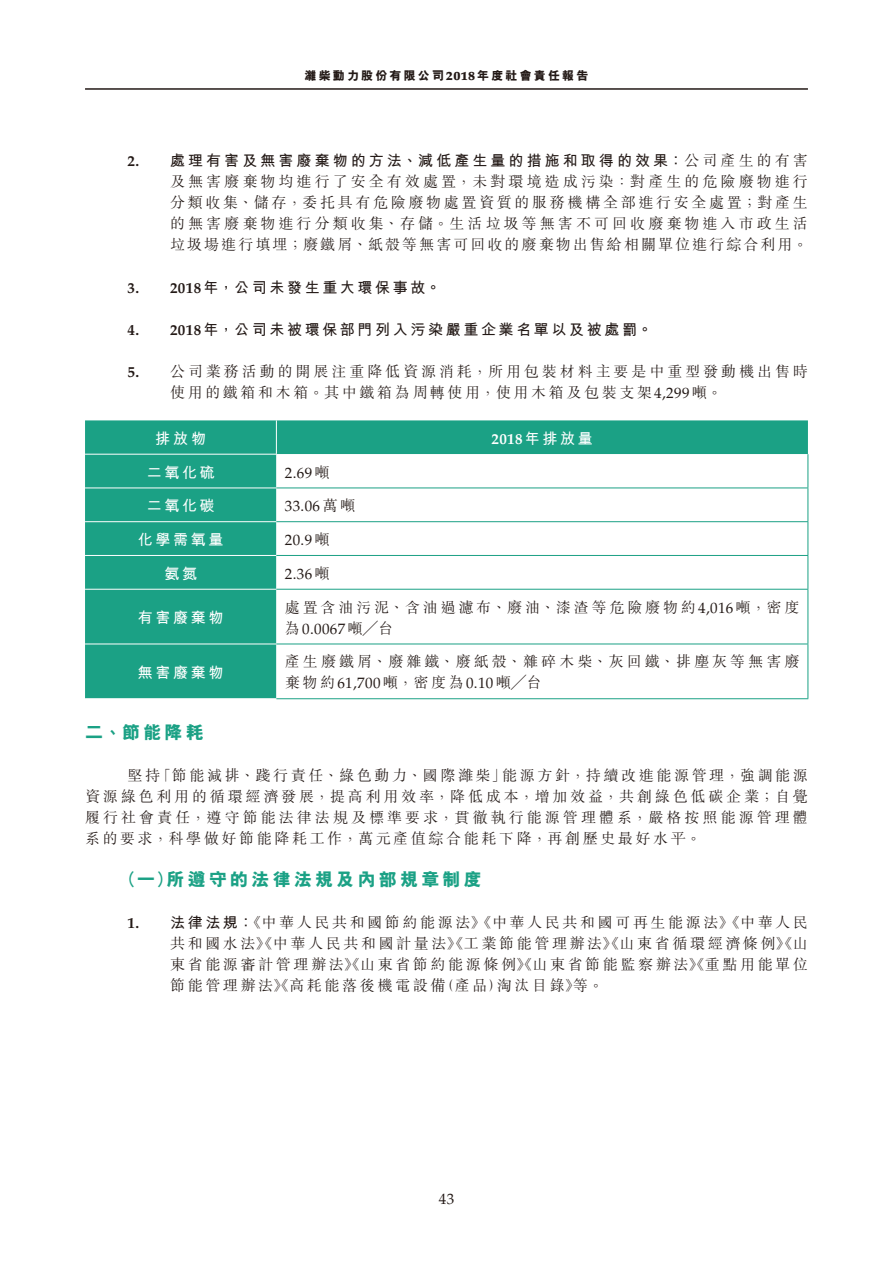
<style>
.page{position:relative;width:893px;height:1263px;background:#fff}
.page>*{position:absolute;margin:0;border:0;box-sizing:border-box;transform-origin:0 0}
.t1{font:18px "M Hei HK Xbold E Ten B5 H";letter-spacing:.18em;color:#1ba185}
.t2{font:15px/21px "M Sung HK Light E Ten B5 H";letter-spacing:.175em;color:#231916;text-align:justify}
.t3{font:15px/21px "M Sung HK Light E Ten B5 H";letter-spacing:.195em;color:#231916}
.t4{font:15px "M Hei HK Bold E Ten B5 H";letter-spacing:.175em;color:#231916}
.t5{font:15px/21px "M Sung HK Light E Ten B5 H";letter-spacing:.205em;color:#231916}
.t6{font:15px "M Hei HK Bold E Ten B5 H";letter-spacing:.205em;color:#231916}
.t7{font:15px "Palatino LT Std";letter-spacing:.025em;color:#231916}
.t8{font:15px "M Hei HK Bold E Ten B5 H";letter-spacing:.175em;color:#fff}
.t9{font:700 15px "Palatino LT Std";color:#fff}
.t10{font:12px "M Hei HK Xbold E Ten B5 H";letter-spacing:.18em;color:#231916}
.s1{font-family:"Palatino LT Std";font-weight:900}
.s2{font-family:"Palatino LT Std";font-weight:700}
.s3{font-family:"M Sung HK Light E Ten B5 H"}
.s4{font-family:"Palatino LT Std"}
.s5{font-family:"M Hei HK Bold E Ten B5 H";font-weight:400}
.s6{font-family:"M Hei HK Bold E Ten B5 H"}
</style>
<div class="page">
<hr style="left:85px;top:88px;width:723px;height:2px;background:#231916">
<div style="left:85px;top:420px;width:723px;height:278px;background:#1ba185"></div>
<svg style="left:276px;top:454px;width:531px;height:244px"></svg>
<hr style="left:276px;top:420px;width:1px;height:34px;background:#fff">
<hr style="left:85px;top:454px;width:192px;height:1px;background:#fff">
<hr style="left:85px;top:644px;width:191px;height:1px;background:#fff">
<hr style="left:85px;top:488px;width:191px;height:1px;background:#fff">
<hr style="left:85px;top:521px;width:191px;height:1px;background:#fff">
<hr style="left:85px;top:555px;width:191px;height:1px;background:#fff">
<hr style="left:85px;top:589px;width:191px;height:1px;background:#fff">
<hr style="left:807px;top:454px;width:1px;height:34px;background:#1ba185">
<hr style="left:276px;top:488px;width:532px;height:1px;background:#1ba185">
<hr style="left:276px;top:521px;width:532px;height:1px;background:#1ba185">
<hr style="left:807px;top:488px;width:1px;height:33px;background:#1ba185">
<hr style="left:807px;top:522px;width:1px;height:33px;background:#1ba185">
<hr style="left:276px;top:555px;width:532px;height:1px;background:#1ba185">
<hr style="left:807px;top:556px;width:1px;height:33px;background:#1ba185">
<hr style="left:276px;top:589px;width:532px;height:1px;background:#1ba185">
<hr style="left:807px;top:590px;width:1px;height:54px;background:#1ba185">
<hr style="left:276px;top:644px;width:532px;height:1px;background:#1ba185">
<hr style="left:807px;top:644px;width:1px;height:54px;background:#1ba185">
<hr style="left:276px;top:698px;width:532px;height:1px;background:#1ba185">
<p class="t10" style="left:305px;top:71px;width:285px">濰柴動力股份有限公司<span class="s1">2018</span>年度社會責任報告</p>
<p class="t6" style="left:128px;top:155px;width:682px"><span class="s2">2.</span> 處理有害及無害廢棄物的方法、減低產生量的措施和取得的效果：<span class="s3">公司產生的有害</span></p>
<p class="t2" style="left:170px;top:173px;width:639px">及無害廢棄物均進行了安全有效處置，未對環境造成污染：對產生的危險廢物進行分類收集、儲存，委托具有危險廢物處置資質的服務機構全部進行安全處置；對產生的無害廢棄物進行分類收集、存儲。生活垃圾等無害不可回收廢棄物進入市政生活垃圾場進行填埋；廢鐵屑、紙殼等無害可回收的廢棄物出售給相關單位進行綜合利用。</p>
<p class="t4" style="left:128px;top:281px;width:315px"><span class="s2">3. 2018</span>年，公司未發生重大環保事故。</p>
<p class="t4" style="left:128px;top:323px;width:526px"><span class="s2">4. 2018</span>年，公司未被環保部門列入污染嚴重企業名單以及被處罰。</p>
<p class="t3" style="left:170px;top:362px;width:639px;text-indent:-43px"><span class="s2">5.</span> 公司業務活動的開展注重降低資源消耗，所用包裝材料主要是中重型發動機出售時使用的鐵箱和木箱。其中鐵箱為周轉使用，使用木箱及包裝支架<span class="s4">4,299</span>噸。</p>
<p class="t8" style="left:155px;top:432px;width:52px">排放物</p>
<p class="t9" style="left:492px;top:433px;width:103px">2018<span class="s5">年排放量</span></p>
<p class="t8" style="left:147px;top:466px;width:69px">二氧化硫</p>
<p class="t7" style="left:285px;top:467px;width:46px">2.69<span class="s3">噸</span></p>
<p class="t8" style="left:147px;top:500px;width:69px">二氧化碳</p>
<p class="t7" style="left:285px;top:500px;width:72px">33.06<span class="s3">萬噸</span></p>
<p class="t8" style="left:138px;top:534px;width:87px">化學需氧量</p>
<p class="t7" style="left:285px;top:534px;width:46px">20.9<span class="s3">噸</span></p>
<p class="t8" style="left:164px;top:567px;width:34px">氨氮</p>
<p class="t7" style="left:285px;top:568px;width:46px">2.36<span class="s3">噸</span></p>
<p class="t8" style="left:138px;top:612px;width:87px">有害廢棄物</p>
<p class="t2" style="left:285px;top:598px;width:516px">處置含油污泥、含油過濾布、廢油、漆渣等危險廢物約<span class="s4">4,016</span>噸，密度</p>
<p class="t7" style="left:285px;top:623px;width:110px"><span class="s3">為</span>0.0067<span class="s3">噸╱台</span></p>
<p class="t8" style="left:138px;top:666px;width:87px">無害廢棄物</p>
<p class="t5" style="left:285px;top:653px;width:516px">產生廢鐵屑、廢雜鐵、廢紙殼、雜碎木柴、灰回鐵、排塵灰等無害廢棄物約<span class="s4">61,700</span>噸，密度為<span class="s4">0.10</span>噸╱台</p>
<p class="t1" style="left:85px;top:725px;width:120px">二、節能降耗</p>
<p class="t2" style="left:85px;top:767px;width:724px;text-indent:43px">堅持「節能減排、踐行責任、綠色動力、國際濰柴」能源方針，持續改進能源管理，強調能源資源綠色利用的循環經濟發展，提高利用效率，降低成本，增加效益，共創綠色低碳企業；自覺履行社會責任，遵守節能法律法規及標準要求，貫徹執行能源管理體系，嚴格按照能源管理體系的要求，科學做好節能降耗工作，萬元產值綜合能耗下降，再創歷史最好水平。</p>
<p class="t1" style="left:119px;top:872px;width:365px">（一）所遵守的法律法規及內部規章制度</p>
<p class="t2" style="left:170px;top:914px;width:639px;text-indent:-43px"><span class="s2">1.</span> <span class="s6">法律法規：</span>《中華人民共和國節約能源法》《中華人民共和國可再生能源法》《中華人民共和國水法》《中華人民共和國計量法》《工業節能管理辦法》《山東省循環經濟條例》《山東省能源審計管理辦法》《山東省節約能源條例》《山東省節能監察辦法》《重點用能單位節能管理辦法》《高耗能落後機電設備（產品）淘汰目錄》等。</p>
<p class="t7" style="left:439px;top:1193px;width:17px">43</p>
</div>
